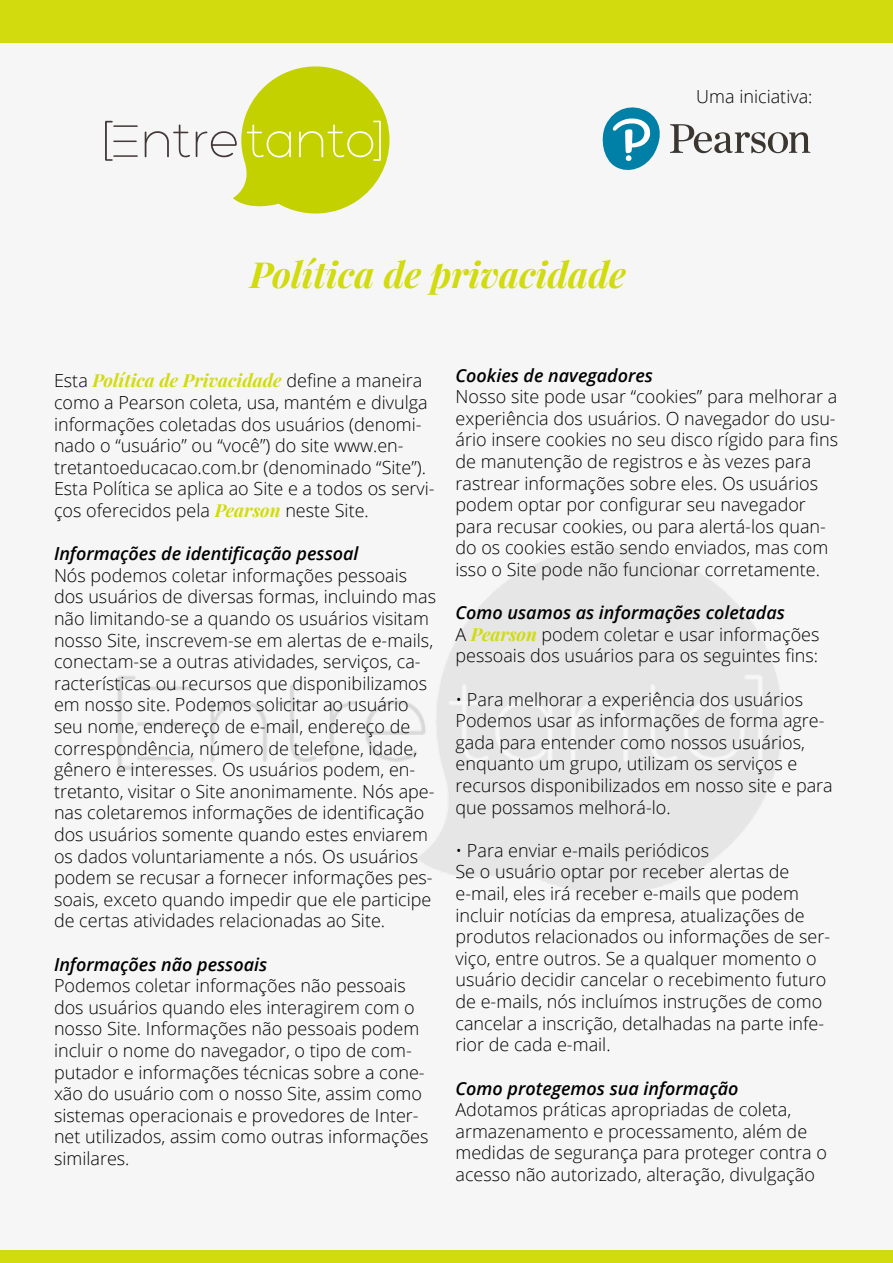
<style>
.page{position:relative;width:893px;height:1263px;background:#f6f6f6}
.page>*{position:absolute;margin:0;border:0;box-sizing:border-box;transform-origin:0 0}
.t1{font:italic 700 36px "Playfair Display";color:#d1db0d}
.t2{font:300 18px/21.6px "Open Sans";color:#000}
.t3{font:italic 600 18px "Open Sans";color:#000}
.t4{font:italic 700 18px "Playfair Display";color:#d1db0d}
.s1{font-family:"Open Sans";font-weight:300;font-style:normal;color:#000}
.s2{font-family:"Playfair Display";font-weight:700;font-style:italic;color:#d1db0d}
.s3{font-weight:600;font-style:italic}
</style>
<div class="page">
<div style="left:0;top:0;width:893px;height:43px;background:#d1db0d"></div>
<svg style="left:145px;top:66px;width:244px;height:148px"></svg>
<hr style="left:113px;top:125px;width:25px;height:2px;background:#423636">
<hr style="left:113px;top:155px;width:25px;height:2px;background:#423636">
<svg style="left:105px;top:121px;width:32px;height:40px"></svg>
<svg style="left:670px;top:124px;width:140px;height:29px"></svg>
<svg style="left:602px;top:107px;width:58px;height:63px"></svg>
<div style="left:0;top:1250px;width:893px;height:13px;background:#d1db0d"></div>
<h1 class="t1" style="left:250px;top:250px;width:378px">Política de privacidade</h1>
<p class="t2" style="left:696px;top:85px;width:118px">Uma iniciativa:</p>
<p class="t4" style="left:54px;top:368px;width:370px"><span class="s1">Esta</span> Política de Privacidade <span class="s1">define a maneira</span></p>
<p class="t2" style="left:54px;top:391px;width:382px">como a Pearson coleta, usa, mantém e divulga informações coletadas dos usuários (denomi&shy;nado o “usuário” ou “você”) do site www.en&shy;tretantoeducacao.com.br (denominado “Site”).<br>Esta Política se aplica ao Site e a todos os servi&shy;ços oferecidos pela <span class="s2">Pearson</span> neste Site.</p>
<p class="t3" style="left:54px;top:541px;width:306px">Informações de identificação pessoal</p>
<p class="t2" style="left:54px;top:564px;width:384px">Nós podemos coletar informações pessoais dos usuários de diversas formas, incluindo mas não limitando-se a quando os usuários visitam nosso Site, inscrevem-se em alertas de e-mails, conectam-se a outras atividades, serviços, ca&shy;racterísticas ou recursos que disponibilizamos em nosso site. Podemos solicitar ao usuário seu nome, endereço de e-mail, endereço de correspondência, número de telefone, idade, gênero e interesses. Os usuários podem, en&shy;tretanto, visitar o Site anonimamente. Nós ape&shy;nas coletaremos informações de identificação dos usuários somente quando estes enviarem os dados voluntariamente a nós. Os usuários podem se recusar a fornecer informações pes&shy;soais, exceto quando impedir que ele participe de certas atividades relacionadas ao Site.</p>
<p class="t3" style="left:54px;top:952px;width:215px">Informações não pessoais</p>
<p class="t2" style="left:54px;top:974px;width:376px">Podemos coletar informações não pessoais dos usuários quando eles interagirem com o nosso Site. Informações não pessoais podem incluir o nome do navegador, o tipo de com&shy;putador e informações técnicas sobre a cone&shy;xão do usuário com o nosso Site, assim como sistemas operacionais e provedores de Inter&shy;net utilizados, assim como outras informações similares.</p>
<p class="t3" style="left:455px;top:363px;width:199px">Cookies de navegadores</p>
<p class="t2" style="left:455px;top:385px;width:384px">Nosso site pode usar “cookies” para melhorar a experiência dos usuários. O navegador do usu&shy;ário insere cookies no seu disco rígido para fins de manutenção de registros e às vezes para rastrear informações sobre eles. Os usuários podem optar por configurar seu navegador para recusar cookies, ou para alertá-los quan&shy;do os cookies estão sendo enviados, mas com isso o Site pode não funcionar corretamente.</p>
<p class="t2" style="left:455px;top:601px;width:365px"><span class="s3">Como usamos as informações coletadas<br></span>A <span class="s2">Pearson</span> podem coletar e usar informações pessoais dos usuários para os seguintes fins:</p>
<p class="t2" style="left:455px;top:688px;width:379px">• Para melhorar a experiência dos usuários Podemos usar as informações de forma agre&shy;gada para entender como nossos usuários, enquanto um grupo, utilizam os serviços e recursos disponibilizados em nosso site e para que possamos melhorá-lo.</p>
<p class="t2" style="left:455px;top:839px;width:376px">• Para enviar e-mails periódicos<br>Se o usuário optar por receber alertas de e-mail, eles irá receber e-mails que podem incluir notícias da empresa, atualizações de produtos relacionados ou informações de ser&shy;viço, entre outros. Se a qualquer momento o usuário decidir cancelar o recebimento futuro de e-mails, nós incluímos instruções de como cancelar a inscrição, detalhadas na parte infe&shy;rior de cada e-mail.</p>
<p class="t3" style="left:455px;top:1076px;width:284px">Como protegemos sua informação</p>
<p class="t2" style="left:455px;top:1098px;width:373px">Adotamos práticas apropriadas de coleta, armazenamento e processamento, além de medidas de segurança para proteger contra o acesso não autorizado, alteração, divulgação</p>
</div>
